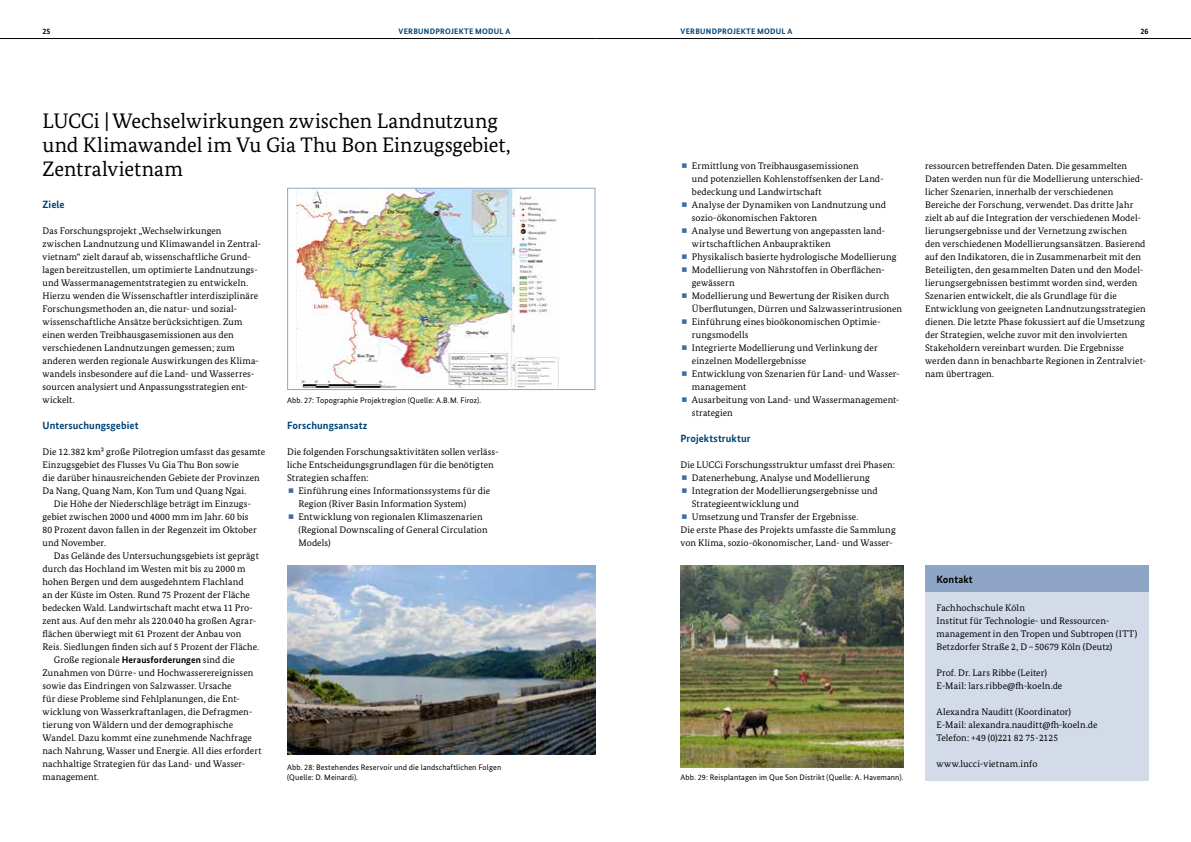
<style>
.page{position:relative;width:1191px;height:842px;background:#fff}
.page>*{position:absolute;margin:0;border:0;box-sizing:border-box;transform-origin:0 0}
.t1{font:21px/24px "Bundes Serif";color:#000}
.t2{font:700 10.5px "Bundes Sans";letter-spacing:.01em;color:#004376}
.t3{font:700 10.5px "Bundes Sans";letter-spacing:.01em;color:#000}
.t4{font:9.5px/13px "Bundes Serif";letter-spacing:.01em;color:#000}
.t5{font:8px/10.5px "Bundes Sans";letter-spacing:.015em;color:#000}
.t6{font:700 8px "Bundes Sans";letter-spacing:.03em;color:#004376}
.t7{font:700 8px "Bundes Sans";color:#000}
.s1{font-family:"Bundes Sans";font-weight:700}
</style>
<div class="page">
<hr style="left:0;top:38px;width:595px;height:1px;background:#000">
<hr style="left:595px;top:38px;width:596px;height:1px;background:#000">
<div style="left:925px;top:585px;width:223px;height:195px;background:#d3dbe9"></div>
<div style="left:925px;top:565px;width:223px;height:27px;background:#8fa5c6"></div>
<img style="left:297px;top:190px;width:263px;height:198px">
<img style="left:287px;top:566px;width:308px;height:188px">
<img style="left:680px;top:566px;width:224px;height:201px">
<div style="left:287px;top:188px;width:308px;height:202px;border:1px solid #8fa5c6"></div>
<p class="t7" style="left:43px;top:27px;width:9px">25</p>
<p class="t6" style="left:398px;top:27px;width:21px">Verbund</p>
<p class="t6" style="left:435px;top:27px;width:59px">projekte modul</p>
<p class="t6" style="left:505px;top:27px;width:6px">A</p>
<p class="t6" style="left:680px;top:27px;width:21px">Verbund</p>
<p class="t6" style="left:717px;top:27px;width:59px">projekte modul</p>
<p class="t6" style="left:787px;top:27px;width:6px">A</p>
<p class="t7" style="left:1140px;top:27px;width:9px">26</p>
<h1 class="t1" style="left:43px;top:109px;width:469px">LUCCi | Wechselwirkungen zwischen Landnutzung und Klimawandel im Vu Gia Thu Bon Einzugsgebiet,<br>Zentralvietnam</h1>
<p class="t4" style="left:692px;top:159px;width:212px">Ermittlung von Treibhausgasemissionen<br>und potenziellen Kohlenstoffsenken der Land&shy;bedeckung und Landwirtschaft<br>Analyse der Dynamiken von Landnutzung und sozio-ökonomischen Faktoren<br>Analyse und Bewertung von angepassten land&shy;wirtschaftlichen Anbaupraktiken<br>Physikalisch basierte hydrologische Modellierung Modellierung von Nährstoffen in Oberflächen&shy;gewässern<br>Modellierung und Bewertung der Risiken durch Überflutungen, Dürren und Salzwasserintrusionen Einführung eines bioökonomischen Optimie&shy;rungsmodells<br>Integrierte Modellierung und Verlinkung der einzelnen Modellergebnisse<br>Entwicklung von Szenarien für Land- und Wasser&shy;management<br>Ausarbeitung von Land- und Wassermanagement&shy;strategien</p>
<p class="t2" style="left:680px;top:432px;width:72px">Projektstruktur</p>
<p class="t4" style="left:680px;top:458px;width:216px">Die LUCCi Forschungsstruktur umfasst drei Phasen:</p>
<p class="t4" style="left:692px;top:471px;width:179px">Datenerhebung, Analyse und Modellierung</p>
<p class="t4" style="left:692px;top:484px;width:187px">Integration der Modellierungsergebnisse und</p>
<p class="t4" style="left:692px;top:497px;width:109px">Strategieentwicklung und</p>
<p class="t4" style="left:692px;top:510px;width:168px">Umsetzung und Transfer der Ergebnisse.</p>
<p class="t4" style="left:680px;top:523px;width:217px">Die erste Phase des Projekts umfasste die Sammlung</p>
<p class="t4" style="left:680px;top:536px;width:213px">von Klima, sozio-ökonomischer, Land- und Wasser-</p>
<p class="t2" style="left:43px;top:198px;width:24px">Ziele</p>
<p class="t4" style="left:43px;top:224px;width:220px">Das Forschungsprojekt „Wechselwirkungen zwischen Landnutzung und Klimawandel in Zentral&shy;vietnam“ zielt darauf ab, wissenschaftliche Grund&shy;lagen bereitzustellen, um optimierte Landnutzungs&shy;und Wassermanagementstrategien zu entwickeln.<br>Hierzu wenden die Wissenschaftler interdisziplinäre Forschungsmethoden an, die natur- und sozial&shy;wissenschaftliche Ansätze berücksichtigen. Zum einen werden Treibhausgasemissionen aus den verschiedenen Landnutzungen gemessen; zum anderen werden regionale Auswirkungen des Klima&shy;wandels insbesondere auf die Land- und Wasserres&shy;sourcen analysiert und Anpassungsstrategien ent&shy;wickelt.</p>
<p class="t2" style="left:43px;top:419px;width:98px">Untersuchungsgebiet</p>
<p class="t4" style="left:43px;top:445px;width:224px">Die 12.382 km² große Pilotregion umfasst das gesamte</p>
<p class="t4" style="left:43px;top:458px;width:198px">Einzugsgebiet des Flusses Vu Gia Thu Bon sowie</p>
<p class="t4" style="left:43px;top:471px;width:219px">die darüber hinausreichenden Gebiete der Provinzen</p>
<p class="t4" style="left:43px;top:484px;width:205px">Da Nang, Quang Nam, Kon Tum und Quang Ngai.</p>
<p class="t4" style="left:54px;top:497px;width:197px">Die Höhe der Niederschläge beträgt im Einzugs-</p>
<p class="t4" style="left:43px;top:510px;width:208px">gebiet zwischen 2000 und 4000 mm im Jahr. 60 bis</p>
<p class="t4" style="left:43px;top:523px;width:216px">80 Prozent davon fallen in der Regenzeit im Oktober</p>
<p class="t4" style="left:43px;top:536px;width:65px">und November.</p>
<p class="t4" style="left:54px;top:549px;width:206px">Das Gelände des Untersuchungsgebiets ist geprägt</p>
<p class="t4" style="left:43px;top:562px;width:204px">durch das Hochland im Westen mit bis zu 2000 m</p>
<p class="t4" style="left:43px;top:575px;width:203px">hohen Bergen und dem ausgedehntem Flachland</p>
<p class="t4" style="left:43px;top:588px;width:209px">an der Küste im Osten. Rund 75 Prozent der Fläche</p>
<p class="t4" style="left:43px;top:601px;width:211px">bedecken Wald. Landwirtschaft macht etwa 11 Pro-</p>
<p class="t4" style="left:43px;top:614px;width:215px">zent aus. Auf den mehr als 220.040 ha großen Agrar-</p>
<p class="t4" style="left:43px;top:627px;width:200px">flächen überwiegt mit 61 Prozent der Anbau von</p>
<p class="t4" style="left:43px;top:640px;width:218px">Reis. Siedlungen finden sich auf 5 Prozent der Fläche.</p>
<p class="t4" style="left:54px;top:653px;width:183px">Große regionale <span class="s1">Herausforderungen</span> sind die</p>
<p class="t4" style="left:43px;top:666px;width:212px">Zunahmen von Dürre- und Hochwasserereignissen</p>
<p class="t4" style="left:43px;top:679px;width:191px">sowie das Eindringen von Salzwasser. Ursache</p>
<p class="t4" style="left:43px;top:692px;width:198px">für diese Probleme sind Fehlplanungen, die Ent-</p>
<p class="t4" style="left:43px;top:705px;width:210px">wicklung von Wasserkraftanlagen, die Defragmen-</p>
<p class="t4" style="left:43px;top:718px;width:192px">tierung von Wäldern und der demographische</p>
<p class="t4" style="left:43px;top:731px;width:211px">Wandel. Dazu kommt eine zunehmende Nachfrage</p>
<p class="t4" style="left:43px;top:744px;width:220px">nach Nahrung, Wasser und Energie. All dies erfordert</p>
<p class="t4" style="left:43px;top:757px;width:203px">nachhaltige Strategien für das Land- und Wasser-</p>
<p class="t4" style="left:43px;top:770px;width:58px">management.</p>
<p class="t5" style="left:287px;top:395px;width:195px">Abb. 27: Topographie Projektregion (Quelle: A.B.M. Firoz).</p>
<p class="t2" style="left:287px;top:419px;width:82px">Forschungsansatz</p>
<p class="t4" style="left:287px;top:445px;width:212px">Die folgenden Forschungsaktivitäten sollen verläss&shy;liche Entscheidungsgrundlagen für die benötigten<br>Strategien schaffen:</p>
<p class="t4" style="left:298px;top:484px;width:193px">Einführung eines Informationssystems für die Region (River Basin Information System)<br>Entwicklung von regionalen Klimaszenarien (Regional Downscaling of General Circulation Models)</p>
<p class="t5" style="left:287px;top:761px;width:216px">Abb. 28: Bestehendes Reservoir und die landschaftlichen Folgen (Quelle: D. Meinardi).</p>
<p class="t5" style="left:680px;top:772px;width:224px">Abb. 29: Reisplantagen im Que Son Distrikt (Quelle: A. Havemann).</p>
<p class="t4" style="left:925px;top:159px;width:222px">ressourcen betreffenden Daten. Die gesammelten Daten werden nun für die Modellierung unterschied&shy;licher Szenarien, innerhalb der verschiedenen Bereiche der Forschung, verwendet. Das dritte Jahr zielt ab auf die Integration der verschiedenen Model&shy;lierungsergebnisse und der Vernetzung zwischen<br>den verschiedenen Modellierungsansätzen. Basierend auf den Indikatoren, die in Zusammenarbeit mit den Beteiligten, den gesammelten Daten und den Model&shy;lierungsergebnissen bestimmt worden sind, werden Szenarien entwickelt, die als Grundlage für die Entwicklung von geeigneten Landnutzungsstrategien dienen. Die letzte Phase fokussiert auf die Umsetzung der Strategien, welche zuvor mit den involvierten Stakeholdern vereinbart wurden. Die Ergebnisse werden dann in benachbarte Regionen in Zentralviet&shy;nam übertragen.</p>
<p class="t3" style="left:936px;top:573px;width:38px">Kontakt</p>
<p class="t4" style="left:936px;top:601px;width:202px">Fachhochschule Köln<br>Institut für Technologie- und Ressourcen&shy;management in den Tropen und Subtropen (ITT)<br>Betzdorfer Straße 2, D–50679 Köln (Deutz)</p>
<p class="t4" style="left:936px;top:666px;width:127px">Prof. Dr. Lars Ribbe (Leiter)<br>E-Mail: lars.ribbe@fh-koeln.de</p>
<p class="t4" style="left:936px;top:705px;width:163px">Alexandra Nauditt (Koordinator)<br>E-Mail: alexandra.nauditt@fh-koeln.de<br>Telefon: +49 (0)221 82 75-2125</p>
<p class="t4" style="left:936px;top:757px;width:102px">www.lucci-vietnam.info</p>
</div>
